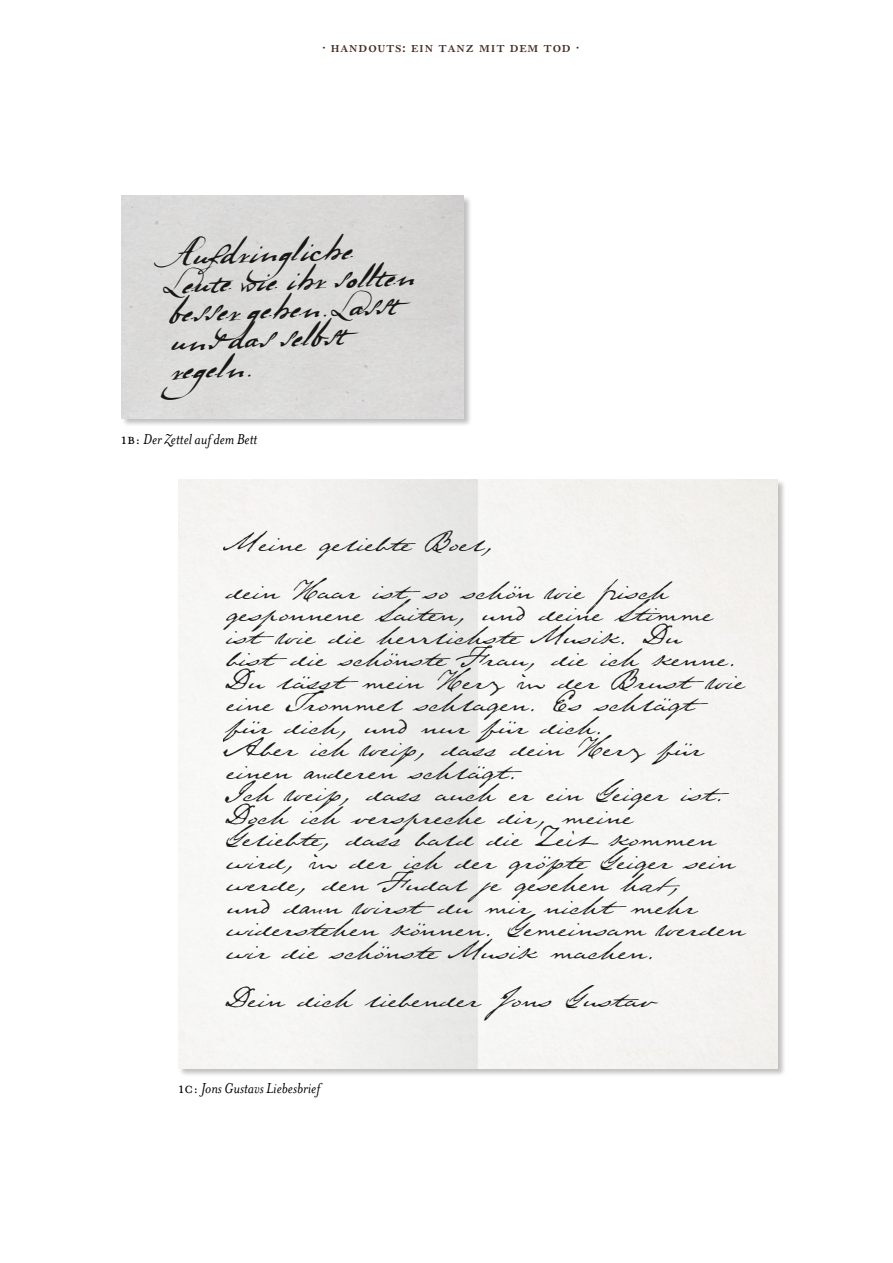
<style>
.page{position:relative;width:893px;height:1263px;background:#fff}
.page>*{position:absolute;margin:0;border:0;box-sizing:border-box;transform-origin:0 0}
.t1{font:37.5px/28.5px "La Danse";color:#000}
.t2{font:33px/48px "Texas Hero";color:#000}
.Text_w_o_indent{font:italic 16.5px "Mrs Eaves OT";color:#000}
.Running_header{font:600 16.5px "Bell MT Std";letter-spacing:.05em;color:#482c1f}
.s1{font-style:normal}
</style>
<div class="page">
<div style="left:121px;top:195px;width:351px;height:232px;background:#000;opacity:.25"></div>
<div style="left:121px;top:196px;width:342px;height:222px;background:#dad9d8"></div>
<div style="left:178px;top:479px;width:608px;height:598px;background:#000;opacity:.25"></div>
<img style="left:179px;top:479px;width:598px;height:589px">
<p class="Running_header" style="left:322px;top:37px;width:259px">· Handouts: Ein Tanz mit dem Tod ·</p>
<p class="t1" style="left:167px;top:237px;width:250px;rotate:-2deg">Aufdringliche<br>Leute wie ihr sollten besser gehen. Lasst uns das selbst regeln.</p>
<p class="Text_w_o_indent" style="left:121px;top:430px;width:138px"><span class="s1">1B:</span> Der Zettel auf dem Bett</p>
<p class="t2" style="left:225px;top:514px;width:443px">M eine geliebte Boel,<br>dein Haar istso schön wie frisch</p>
<p class="t2" style="left:225px;top:585px;width:494px">gesp onnene Saiten, und deine Stimme</p>
<p class="t2" style="left:225px;top:607px;width:462px">istwie die herrlichste Musik. Du</p>
<p class="t2" style="left:225px;top:630px;width:519px">bist die s chönste Frau, die ich kenne.</p>
<p class="t2" style="left:225px;top:652px;width:525px">Du lässt mein Herz in der Brustwie</p>
<p class="t2" style="left:225px;top:675px;width:486px">eine Trommel s chlagen. Es s chlägt</p>
<p class="t2" style="left:225px;top:697px;width:386px">für dich, und nur für dich.</p>
<p class="t2" style="left:225px;top:720px;width:484px">Aber ich weiß, dass dein Herz für</p>
<p class="t2" style="left:225px;top:742px;width:300px">einen anderen s chlägt.</p>
<p class="t2" style="left:225px;top:765px;width:507px">Ich weiß, dass auch er ein Geiger ist.</p>
<p class="t2" style="left:225px;top:787px;width:414px">Doch ich verspreche dir, meine</p>
<p class="t2" style="left:225px;top:810px;width:496px">Geliebte, dass bald die Zeit kommen</p>
<p class="t2" style="left:225px;top:832px;width:515px">wird, in der ich der größ te Geig er s ein</p>
<p class="t2" style="left:225px;top:855px;width:458px">werde, den Fudal j e gesehen hat,</p>
<p class="t2" style="left:225px;top:877px;width:477px">und dann wirst du mir nicht mehr</p>
<p class="t2" style="left:225px;top:900px;width:525px">widerstehen können. Gemeinsam werden</p>
<p class="t2" style="left:225px;top:922px;width:438px">wir die s chönste Musik machen.<br>Dein dich liebender Jons Gustav</p>
<p class="Text_w_o_indent" style="left:179px;top:1079px;width:143px"><span class="s1">1C:</span> Jons Gustavs Liebesbrief</p>
</div>
